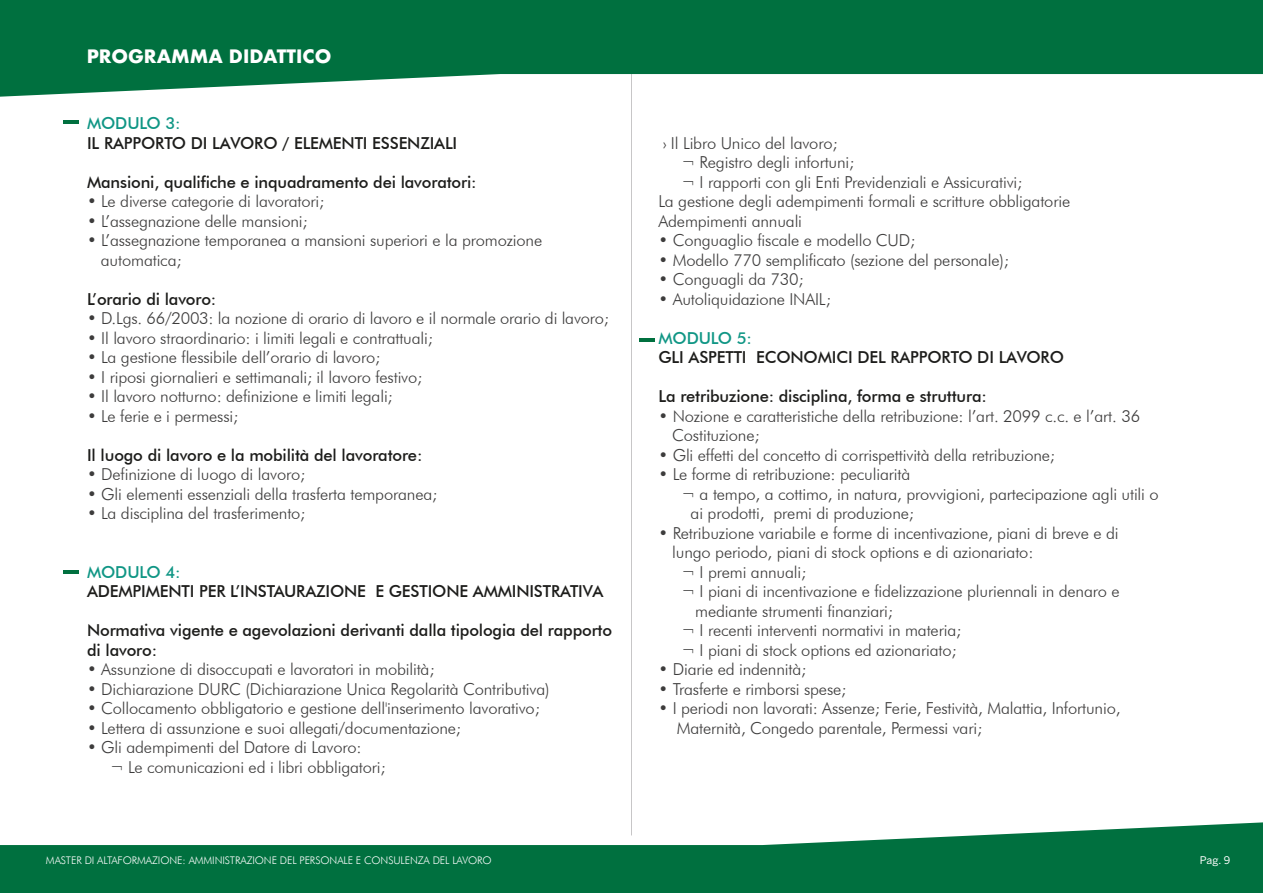
<style>
.page{position:relative;width:1263px;height:893px;background:#fff}
.page>*{position:absolute;margin:0;border:0;box-sizing:border-box;transform-origin:0 0}
.t1{font:700 18px "Futura";color:#fff}
.t2{font:300 16.5px/19.5px "Futura BT";letter-spacing:-.01em;color:#3d3c3c}
.t3{font:500 16.5px/19.5px "Futura BT";letter-spacing:-.01em;color:#1d1d1b}
.t4{font:500 16.5px "Futura BT";letter-spacing:-.01em;color:#109685}
.t5{font:300 10.5px "Futura BT";letter-spacing:-.01em;color:#fff}
.t6{font:10.5px "Benton Sans";color:#fff}
</style>
<div class="page">
<hr style="left:631px;top:58px;width:1px;height:777px;background:#c7c6c7">
<svg style="left:0;top:0;width:1263px;height:97px;fill:#00703f"></svg>
<svg style="left:0;top:822px;width:1263px;height:71px;fill:#00703f"></svg>
<hr style="left:639px;top:338px;width:16px;height:3px;background:#00703f">
<hr style="left:63px;top:121px;width:16px;height:3px;background:#00703f">
<hr style="left:63px;top:570px;width:16px;height:4px;background:#00703f">
<p class="t1" style="left:87px;top:43px;width:246px">PROGRAMMA DIDATTICO</p>
<p class="t4" style="left:87px;top:113px;width:95px">MODULO 3:</p>
<p class="t3" style="left:87px;top:133px;width:372px">IL RAPPORTO DI LAVORO / ELEMENTI ESSENZIALI</p>
<p class="t3" style="left:87px;top:172px;width:391px">Mansioni, qualifiche e inquadramento dei lavoratori:</p>
<p class="t2" style="left:87px;top:191px;width:239px">• Le diverse categorie di lavoratori;</p>
<p class="t2" style="left:87px;top:211px;width:222px">• L’assegnazione delle mansioni;</p>
<p class="t2" style="left:101px;top:230px;width:443px;text-indent:-14px">• L’assegnazione temporanea a mansioni superiori e la promozione automatica;</p>
<p class="t3" style="left:87px;top:289px;width:131px">L’orario di lavoro:</p>
<p class="t2" style="left:87px;top:308px;width:523px">• D.Lgs. 66/2003: la nozione di orario di lavoro e il normale orario di lavoro;</p>
<p class="t2" style="left:87px;top:328px;width:347px">• Il lavoro straordinario: i limiti legali e contrattuali;</p>
<p class="t2" style="left:87px;top:347px;width:295px">• La gestione flessibile dell’orario di lavoro;</p>
<p class="t2" style="left:87px;top:367px;width:337px">• I riposi giornalieri e settimanali; il lavoro festivo;</p>
<p class="t2" style="left:87px;top:386px;width:307px">• Il lavoro notturno: definizione e limiti legali;</p>
<p class="t2" style="left:87px;top:406px;width:153px">• Le ferie e i permessi;</p>
<p class="t3" style="left:87px;top:445px;width:337px">Il luogo di lavoro e la mobilità del lavoratore:</p>
<p class="t2" style="left:87px;top:464px;width:220px">• Definizione di luogo di lavoro;</p>
<p class="t2" style="left:87px;top:484px;width:352px">• Gli elementi essenziali della trasferta temporanea;</p>
<p class="t2" style="left:87px;top:503px;width:220px">• La disciplina del trasferimento;</p>
<p class="t4" style="left:87px;top:562px;width:95px">MODULO 4:</p>
<p class="t3" style="left:87px;top:581px;width:518px">ADEMPIMENTI PER L’INSTAURAZIONE E GESTIONE AMMINISTRATIVA</p>
<p class="t3" style="left:87px;top:620px;width:526px">Normativa vigente e agevolazioni derivanti dalla tipologia del rapporto di lavoro:</p>
<p class="t2" style="left:87px;top:659px;width:349px">• Assunzione di disoccupati e lavoratori in mobilità;</p>
<p class="t2" style="left:87px;top:679px;width:464px">• Dichiarazione DURC (Dichiarazione Unica Regolarità Contributiva)</p>
<p class="t2" style="left:87px;top:698px;width:454px">• Collocamento obbligatorio e gestione dell'inserimento lavorativo;</p>
<p class="t2" style="left:87px;top:718px;width:375px">• Lettera di assunzione e suoi allegati/documentazione;</p>
<p class="t2" style="left:110px;top:737px;width:277px;text-indent:-23px">• Gli adempimenti del Datore di Lavoro:<br>¬ Le comunicazioni ed i libri obbligatori;</p>
<p class="t2" style="left:663px;top:133px;width:176px">› Il Libro Unico del lavoro;</p>
<p class="t2" style="left:681px;top:152px;width:174px">¬ Registro degli infortuni;</p>
<p class="t2" style="left:681px;top:172px;width:342px">¬ I rapporti con gli Enti Previdenziali e Assicurativi;</p>
<p class="t2" style="left:658px;top:191px;width:413px">La gestione degli adempimenti formali e scritture obbligatorie</p>
<p class="t2" style="left:658px;top:211px;width:145px">Adempimenti annuali</p>
<p class="t2" style="left:658px;top:230px;width:258px">• Conguaglio fiscale e modello CUD;</p>
<p class="t2" style="left:658px;top:250px;width:352px">• Modello 770 semplificato (sezione del personale);</p>
<p class="t2" style="left:658px;top:269px;width:147px">• Conguagli da 730;</p>
<p class="t2" style="left:658px;top:289px;width:174px">• Autoliquidazione INAIL;</p>
<p class="t4" style="left:658px;top:328px;width:95px">MODULO 5:</p>
<p class="t3" style="left:658px;top:347px;width:407px">GLI ASPETTI ECONOMICI DEL RAPPORTO DI LAVORO</p>
<p class="t3" style="left:658px;top:386px;width:330px">La retribuzione: disciplina, forma e struttura:</p>
<p class="t2" style="left:672px;top:406px;width:469px;text-indent:-14px">• Nozione e caratteristiche della retribuzione: l’art. 2099 c.c. e l’art. 36<br>Costituzione;</p>
<p class="t2" style="left:658px;top:445px;width:398px">• Gli effetti del concetto di corrispettività della retribuzione;</p>
<p class="t2" style="left:658px;top:464px;width:253px">• Le forme di retribuzione: peculiarità</p>
<p class="t2" style="left:681px;top:484px;width:479px">¬ a tempo, a cottimo, in natura, provvigioni, partecipazione agli utili o</p>
<p class="t2" style="left:691px;top:503px;width:225px">ai prodotti, premi di produzione;</p>
<p class="t2" style="left:658px;top:523px;width:461px">• Retribuzione variabile e forme di incentivazione, piani di breve e di</p>
<p class="t2" style="left:672px;top:542px;width:363px">lungo periodo, piani di stock options e di azionariato:</p>
<p class="t2" style="left:681px;top:562px;width:126px">¬ I premi annuali;</p>
<p class="t2" style="left:681px;top:581px;width:440px">¬ I piani di incentivazione e fidelizzazione pluriennali in denaro e</p>
<p class="t2" style="left:695px;top:601px;width:199px">mediante strumenti finanziari;</p>
<p class="t2" style="left:681px;top:620px;width:281px">¬ I recenti interventi normativi in materia;</p>
<p class="t2" style="left:681px;top:640px;width:277px">¬ I piani di stock options ed azionariato;</p>
<p class="t2" style="left:658px;top:659px;width:149px">• Diarie ed indennità;</p>
<p class="t2" style="left:658px;top:679px;width:189px">• Trasferte e rimborsi spese;</p>
<p class="t2" style="left:677px;top:699px;width:445px;text-indent:-18px">• I periodi non lavorati: Assenze; Ferie, Festività, Malattia, Infortunio,<br>Maternità, Congedo parentale, Permessi vari;</p>
<p class="t5" style="left:46px;top:854px;width:447px">MASTER DI ALTAFORMAZIONE: AMMINISTRAZIONE DEL PERSONALE E CONSULENZA DEL LAVORO</p>
<p class="t6" style="left:1200px;top:854px;width:32px">Pag. 9</p>
</div>
